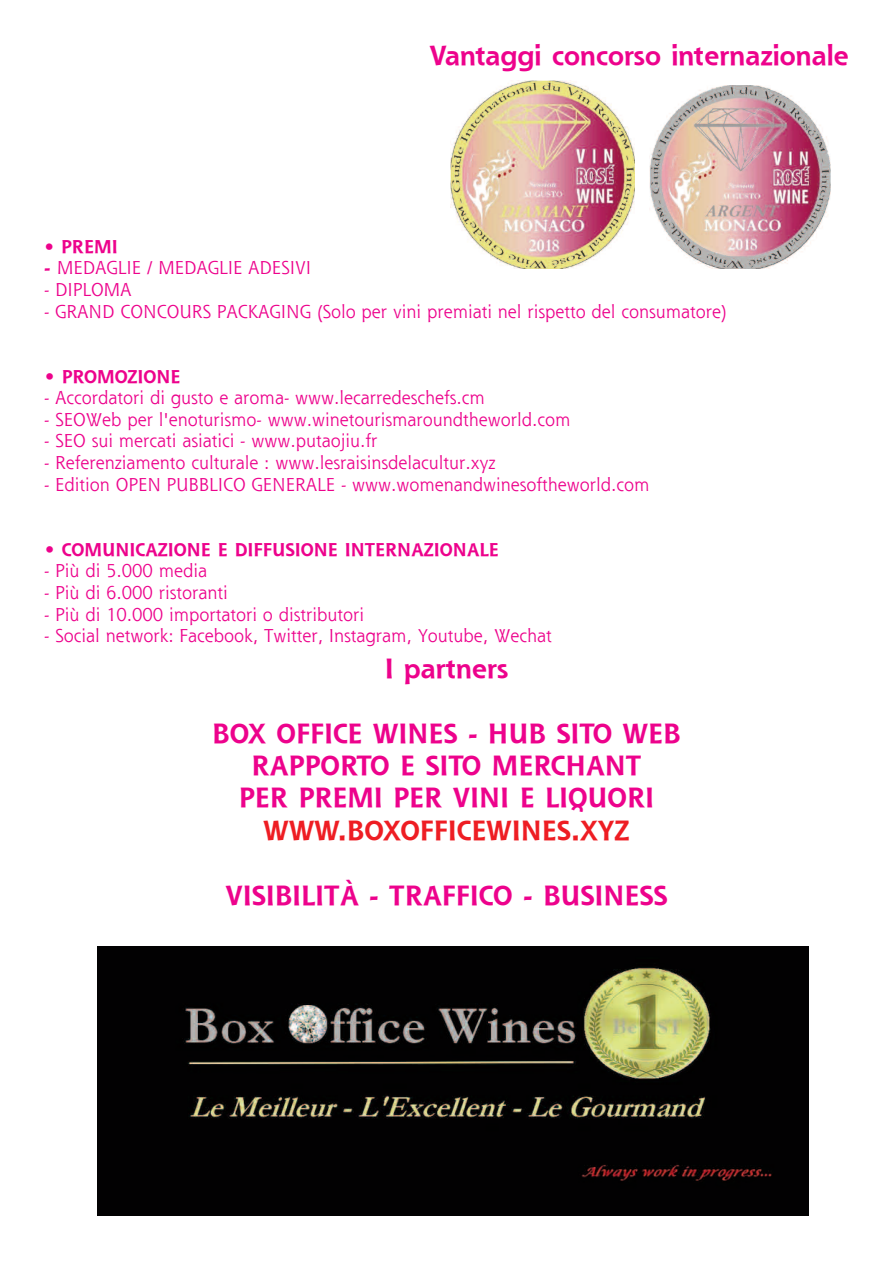
<style>
.page{position:relative;width:893px;height:1263px;background:#fff}
.page>*{position:absolute;margin:0;border:0;box-sizing:border-box;transform-origin:0 0}
.t1{font:700 27px/32.4px "Shannon";color:#ed028c;text-align:center}
.t2{font:700 27px "Shannon";color:#ee1d23}
.t3{font:18px "Shannon";color:#ed028c}
.t4{font:700 18px "Shannon";color:#ed028c}
.s1{font-weight:400}
.s2{font-weight:700}
</style>
<div class="page">
<img style="left:98px;top:946px;width:710px;height:269px">
<img style="left:450px;top:81px;width:185px;height:188px">
<img style="left:650px;top:85px;width:181px;height:184px">
<h1 class="t1" style="left:430px;top:39px;width:421px">Vantaggi concorso internazionale</h1>
<p class="t4" style="left:44px;top:235px;width:75px"><span class="s1">•</span> PREMI</p>
<p class="t3" style="left:44px;top:261px;width:269px"><span class="s2">-</span> MEDAGLIE / MEDAGLIE ADESIVI</p>
<p class="t3" style="left:44px;top:282px;width:89px">- DIPLOMA</p>
<p class="t3" style="left:44px;top:304px;width:684px">- GRAND CONCOURS PACKAGING (Solo per vini premiati nel rispetto del consumatore)</p>
<p class="t4" style="left:44px;top:365px;width:138px">• PROMOZIONE</p>
<p class="t3" style="left:44px;top:391px;width:442px">- Accordatori di gusto e aroma- www.lecarredeschefs.cm</p>
<p class="t3" style="left:44px;top:412px;width:528px">- SEOWeb per l'enoturismo- www.winetourismaroundtheworld.com</p>
<p class="t3" style="left:44px;top:434px;width:335px">- SEO sui mercati asiatici - www.putaojiu.fr</p>
<p class="t3" style="left:44px;top:456px;width:453px">- Referenziamento culturale : www.lesraisinsdelacultur.xyz</p>
<p class="t3" style="left:44px;top:477px;width:607px">- Edition OPEN PUBBLICO GENERALE - www.womenandwinesoftheworld.com</p>
<p class="t4" style="left:44px;top:538px;width:456px">• COMUNICAZIONE E DIFFUSIONE INTERNAZIONALE</p>
<p class="t3" style="left:44px;top:564px;width:165px">- Più di 5.000 media</p>
<p class="t3" style="left:44px;top:585px;width:185px">- Più di 6.000 ristoranti</p>
<p class="t3" style="left:44px;top:607px;width:322px">- Più di 10.000 importatori o distributori</p>
<p class="t3" style="left:44px;top:629px;width:509px">- Social network: Facebook, Twitter, Instagram, Youtube, Wechat</p>
<h1 class="t1" style="left:385px;top:652px;width:125px">I partners</h1>
<h1 class="t1" style="left:212px;top:717px;width:470px">BOX OFFICE WINES - HUB SITO WEB<br>RAPPORTO E SITO MERCHANT<br>PER PREMI PER VINI E LIQUORI</h1>
<h1 class="t2" style="left:264px;top:814px;width:367px">WWW.BOXOFFICEWINES.XYZ</h1>
<h1 class="t1" style="left:225px;top:879px;width:444px">VISIBILITÀ - TRAFFICO - BUSINESS</h1>
</div>
